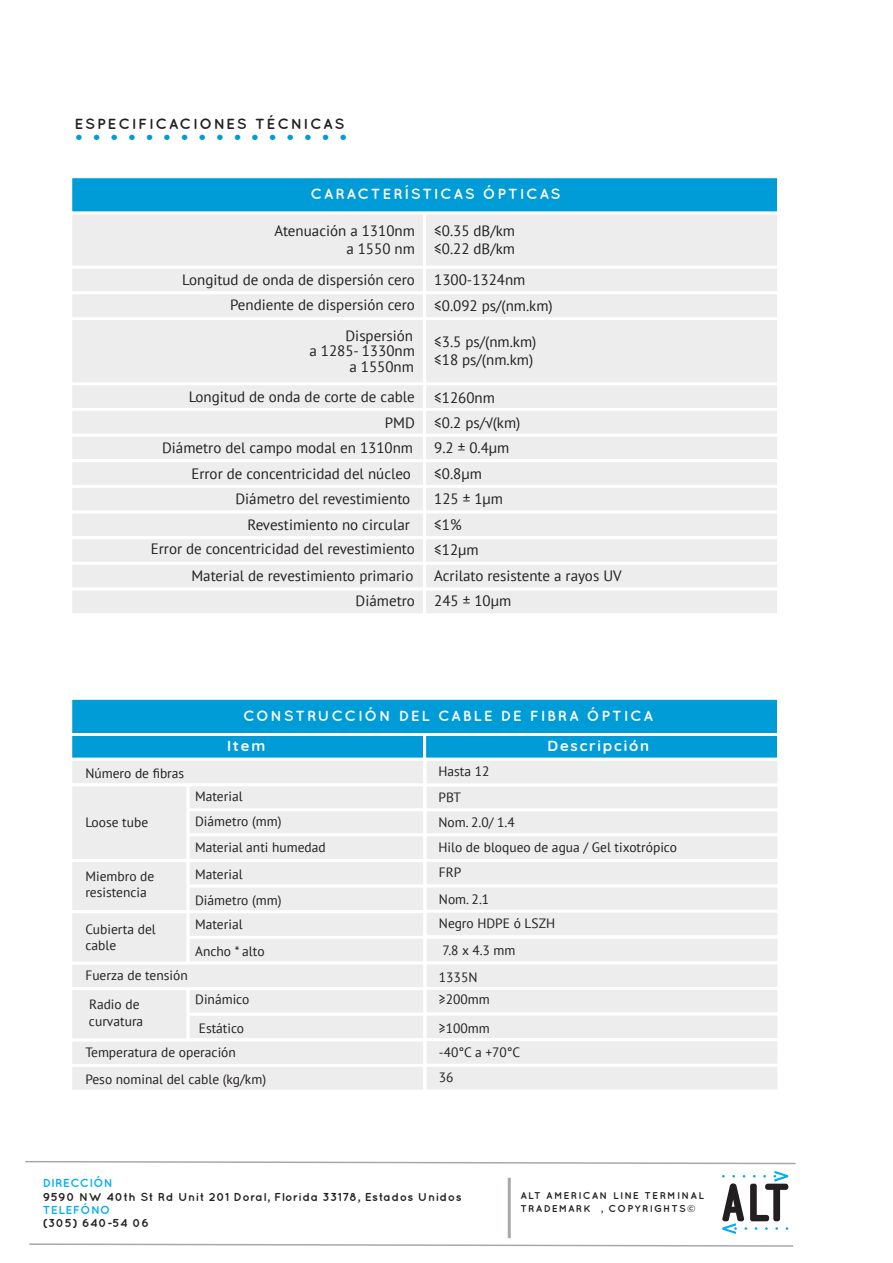
<style>
.page{position:relative;width:893px;height:1263px;background:#fff}
.page>*{position:absolute;margin:0;border:0;box-sizing:border-box;transform-origin:0 0}
.t1{font:700 18.9px "Quicksand";color:#009cd7}
.t2{font:15px/25.5px "PT Sans";color:#231f20;text-align:right}
.t3{font:700 14.7px "Quicksand";letter-spacing:.12em;color:#fff}
.t4{font:700 14.7px "Quicksand";letter-spacing:.12em;color:#231f20}
.t5{font:700 14.7px "Quicksand";letter-spacing:.12em;color:#fff}
.t6{font:13.5px/27px "PT Sans";color:#231f20}
.t7{font:700 11.55px "Quicksand";letter-spacing:.04em;color:#231f20}
.t8{font:700 11.55px "Quicksand";letter-spacing:.04em;color:#00aeef}
.t9{font:700 9.9px/13.2px "Quicksand";letter-spacing:.125em;color:#231f20}
</style>
<div class="page">
<div style="left:69px;top:434px;width:357px;height:28px;background:#eeeded"></div>
<div style="left:423px;top:434px;width:357px;height:28px;background:#eeeded;border:3px solid #fff"></div>
<svg style="left:25px;top:1161px;width:771px;height:4px"></svg>
<svg style="left:29px;top:1243px;width:765px;height:4px"></svg>
<hr style="left:508px;top:1178px;width:3px;height:60px;background:#a5aaa7">
<svg style="left:722px;top:1171px;width:66px;height:63px"></svg>
<div style="left:69px;top:459px;width:357px;height:29px;background:#eeeded;border:3px solid #fff"></div>
<div style="left:423px;top:459px;width:357px;height:29px;background:#eeeded;border:3px solid #fff"></div>
<div style="left:69px;top:485px;width:357px;height:28px;background:#eeeded;border:3px solid #fff"></div>
<div style="left:423px;top:485px;width:357px;height:28px;background:#eeeded;border:3px solid #fff"></div>
<div style="left:69px;top:510px;width:357px;height:29px;background:#eeeded;border:3px solid #fff"></div>
<div style="left:423px;top:510px;width:357px;height:29px;background:#eeeded;border:3px solid #fff"></div>
<div style="left:69px;top:536px;width:357px;height:29px;background:#eeeded;border:3px solid #fff"></div>
<div style="left:423px;top:536px;width:357px;height:29px;background:#eeeded;border:3px solid #fff"></div>
<div style="left:69px;top:562px;width:357px;height:28px;background:#eeeded;border:3px solid #fff"></div>
<div style="left:423px;top:562px;width:357px;height:28px;background:#eeeded;border:3px solid #fff"></div>
<div style="left:69px;top:587px;width:357px;height:29px;background:#eeeded;border:3px solid #fff"></div>
<div style="left:423px;top:587px;width:357px;height:29px;background:#eeeded;border:3px solid #fff"></div>
<div style="left:69px;top:211px;width:357px;height:58px;background:#eeeded;border:3px solid #fff"></div>
<div style="left:423px;top:211px;width:357px;height:58px;background:#eeeded;border:3px solid #fff"></div>
<div style="left:69px;top:266px;width:357px;height:28px;background:#eeeded;border:3px solid #fff"></div>
<div style="left:423px;top:266px;width:357px;height:28px;background:#eeeded;border:3px solid #fff"></div>
<div style="left:69px;top:291px;width:357px;height:29px;background:#eeeded;border:3px solid #fff"></div>
<div style="left:423px;top:291px;width:357px;height:29px;background:#eeeded;border:3px solid #fff"></div>
<div style="left:69px;top:317px;width:357px;height:69px;background:#eeeded;border:3px solid #fff"></div>
<div style="left:423px;top:317px;width:357px;height:69px;background:#eeeded;border:3px solid #fff"></div>
<div style="left:69px;top:382px;width:357px;height:29px;background:#eeeded;border:3px solid #fff"></div>
<div style="left:423px;top:382px;width:357px;height:29px;background:#eeeded;border:3px solid #fff"></div>
<div style="left:69px;top:408px;width:357px;height:29px;background:#eeeded;border:3px solid #fff"></div>
<div style="left:423px;top:408px;width:357px;height:29px;background:#eeeded;border:3px solid #fff"></div>
<div style="left:69px;top:175px;width:711px;height:39px;background:#009cd7;border:3px solid #fff"></div>
<div style="left:69px;top:733px;width:357px;height:28px;background:#009cd7"></div>
<div style="left:423px;top:733px;width:357px;height:28px;background:#009cd7;border:3px solid #fff"></div>
<div style="left:69px;top:758px;width:357px;height:28px;background:#eeeded;border:3px solid #fff"></div>
<div style="left:186px;top:783px;width:240px;height:29px;background:#eeeded;border:3px solid #fff"></div>
<div style="left:424px;top:783px;width:356px;height:29px;background:#eeeded;border:3px solid #fff"></div>
<div style="left:424px;top:808px;width:356px;height:29px;background:#eeeded;border:3px solid #fff"></div>
<div style="left:424px;top:833px;width:356px;height:29px;background:#eeeded;border:3px solid #fff"></div>
<div style="left:424px;top:859px;width:356px;height:29px;background:#eeeded;border:3px solid #fff"></div>
<div style="left:424px;top:884px;width:356px;height:29px;background:#eeeded;border:3px solid #fff"></div>
<div style="left:424px;top:910px;width:356px;height:28px;background:#eeeded;border:3px solid #fff"></div>
<div style="left:424px;top:936px;width:356px;height:28px;background:#eeeded;border:3px solid #fff"></div>
<div style="left:424px;top:961px;width:356px;height:29px;background:#eeeded;border:3px solid #fff"></div>
<div style="left:424px;top:987px;width:356px;height:28px;background:#eeeded;border:3px solid #fff"></div>
<div style="left:424px;top:1012px;width:356px;height:29px;background:#eeeded;border:3px solid #fff"></div>
<div style="left:424px;top:1038px;width:356px;height:29px;background:#eeeded;border:3px solid #fff"></div>
<div style="left:186px;top:808px;width:240px;height:29px;background:#eeeded;border:3px solid #fff"></div>
<div style="left:186px;top:833px;width:240px;height:29px;background:#eeeded;border:3px solid #fff"></div>
<div style="left:186px;top:859px;width:240px;height:29px;background:#eeeded;border:3px solid #fff"></div>
<div style="left:186px;top:885px;width:240px;height:28px;background:#eeeded;border:3px solid #fff"></div>
<div style="left:186px;top:910px;width:240px;height:29px;background:#eeeded;border:3px solid #fff"></div>
<div style="left:186px;top:936px;width:240px;height:28px;background:#eeeded;border:3px solid #fff"></div>
<div style="left:186px;top:987px;width:240px;height:29px;background:#eeeded;border:3px solid #fff"></div>
<div style="left:186px;top:1013px;width:240px;height:28px;background:#eeeded;border:3px solid #fff"></div>
<div style="left:69px;top:961px;width:357px;height:29px;background:#eeeded;border:3px solid #fff"></div>
<div style="left:69px;top:1038px;width:357px;height:29px;background:#eeeded;border:3px solid #fff"></div>
<div style="left:69px;top:1064px;width:357px;height:29px;background:#eeeded;border:3px solid #fff"></div>
<div style="left:69px;top:783px;width:120px;height:79px;background:#eeeded;border:3px solid #fff"></div>
<div style="left:69px;top:859px;width:120px;height:54px;background:#eeeded;border:3px solid #fff"></div>
<div style="left:69px;top:910px;width:120px;height:54px;background:#eeeded;border:3px solid #fff"></div>
<div style="left:69px;top:987px;width:120px;height:54px;background:#eeeded;border:3px solid #fff"></div>
<div style="left:69px;top:697px;width:711px;height:39px;background:#009cd7;border:3px solid #fff"></div>
<div style="left:424px;top:758px;width:356px;height:28px;background:#eeeded;border:3px solid #fff"></div>
<div style="left:424px;top:1064px;width:356px;height:28px;background:#eeeded;border:3px solid #fff"></div>
<p class="t4" style="left:74px;top:115px;width:272px">ESPECIFICACIONES TÉCNICAS</p>
<p class="t1" style="left:74px;top:126px;width:275px">• • • • • • • • • • • • • • • •</p>
<p class="t3" style="left:311px;top:185px;width:252px">CARACTERÍSTICAS ÓPTICAS</p>
<p class="t2" style="left:274px;top:221px;width:142px;line-height:18px">Atenuación a 1310nm a 1550 nm</p>
<p class="t2" style="left:182px;top:266px;width:234px">Longitud de onda de dispersión cero<br>Pendiente de dispersión cero</p>
<p class="t2" style="left:434px;top:221px;width:82px;line-height:18px;text-align:left">≤0.35 dB/km ≤0.22 dB/km</p>
<p class="t2" style="left:434px;top:267px;width:120px;line-height:26px;text-align:left">1300-1324nm ≤0.092 ps/(nm.km)</p>
<p class="t2" style="left:434px;top:332px;width:104px;line-height:18px;text-align:left">≤3.5 ps/(nm.km) ≤18 ps/(nm.km)</p>
<p class="t2" style="left:434px;top:385px;width:88px;line-height:24.5px;text-align:left">≤1260nm ≤0.2 ps/√(km)</p>
<p class="t2" style="left:309px;top:328px;width:107px;line-height:15px">Dispersión<br>a 1285- 1330nm</p>
<p class="t2" style="left:349px;top:354px;width:66px">a 1550nm</p>
<p class="t2" style="left:189px;top:383px;width:228px;line-height:26px">Longitud de onda de corte de cable<br>PMD</p>
<p class="t2" style="left:162px;top:435px;width:252px">Diámetro del campo modal en 1310nm</p>
<p class="t2" style="left:434px;top:435px;width:77px">9.2 ± 0.4µm</p>
<p class="t2" style="left:191px;top:460px;width:221px">Error de concentricidad del núcleo<br>Diámetro del revestimiento<br>Revestimiento no circular</p>
<p class="t2" style="left:434px;top:460px;width:189px;text-align:left">≤0.8µm<br>125 ± 1µm<br>≤1%<br>≤12µm<br>Acrilato resistente a rayos UV<br>245 ± 10µm</p>
<p class="t2" style="left:151px;top:536px;width:266px">Error de concentricidad del revestimiento</p>
<p class="t2" style="left:191px;top:562px;width:225px">Material de revestimiento primario<br>Diámetro</p>
<p class="t3" style="left:243px;top:707px;width:411px">CONSTRUCCIÓN DEL CABLE DE FIBRA ÓPTICA</p>
<p class="t5" style="left:227px;top:734px;width:40px">Item</p>
<p class="t5" style="left:547px;top:734px;width:103px">Descripción</p>
<p class="t6" style="left:85px;top:759px;width:100px">Número de fibras</p>
<p class="t6" style="left:438px;top:758px;width:53px">Hasta 12</p>
<p class="t6" style="left:85px;top:808px;width:64px">Loose tube</p>
<p class="t6" style="left:195px;top:783px;width:88px;line-height:25.5px">Material<br>Diámetro (mm)</p>
<p class="t6" style="left:438px;top:783px;width:24px">PBT</p>
<p class="t6" style="left:438px;top:808px;width:78px">Nom. 2.0/ 1.4</p>
<p class="t6" style="left:85px;top:868px;width:70px;line-height:16.2px">Miembro de resistencia</p>
<p class="t6" style="left:85px;top:920px;width:72px;line-height:16.2px">Cubierta del cable</p>
<p class="t6" style="left:195px;top:833px;width:132px">Material anti humedad</p>
<p class="t6" style="left:438px;top:833px;width:240px">Hilo de bloqueo de agua / Gel tixotrópico</p>
<p class="t6" style="left:195px;top:861px;width:88px;line-height:25.5px">Material<br>Diámetro (mm)</p>
<p class="t6" style="left:439px;top:859px;width:52px">FRP<br>Nom. 2.1</p>
<p class="t6" style="left:195px;top:911px;width:71px">Material<br>Ancho * alto</p>
<p class="t6" style="left:439px;top:909px;width:118px">Negro HDPE ó LSZH<br>7.8 x 4.3 mm</p>
<p class="t6" style="left:85px;top:961px;width:104px">Fuerza de tensión</p>
<p class="t6" style="left:439px;top:963px;width:40px">1335N</p>
<p class="t6" style="left:195px;top:985px;width:56px;line-height:28.5px">Dinámico<br>Estático</p>
<p class="t6" style="left:439px;top:985px;width:52px;line-height:28.5px">≥200mm ≥100mm</p>
<p class="t6" style="left:85px;top:1039px;width:182px">Temperatura de operación<br>Peso nominal del cable (kg/km)</p>
<p class="t6" style="left:439px;top:1039px;width:83px;line-height:25.2px">-40°C a +70°C<br>36</p>
<p class="t6" style="left:89px;top:996px;width:56px;line-height:16.2px">Radio de curvatura</p>
<p class="t8" style="left:43px;top:1176px;width:72px">DIRECCIÓN</p>
<p class="t7" style="left:43px;top:1189px;width:420px">9590 NW 40th St Rd Unit 201 Doral, Florida 33178, Estados Unidos</p>
<p class="t8" style="left:43px;top:1203px;width:69px">TELEFÓNO</p>
<p class="t7" style="left:43px;top:1216px;width:108px">(305) 640-54 06</p>
<p class="t9" style="left:520px;top:1188px;width:185px">ALT AMERICAN LINE TERMINAL<br>TRADEMARK , COPYRIGHTS©</p>
</div>
